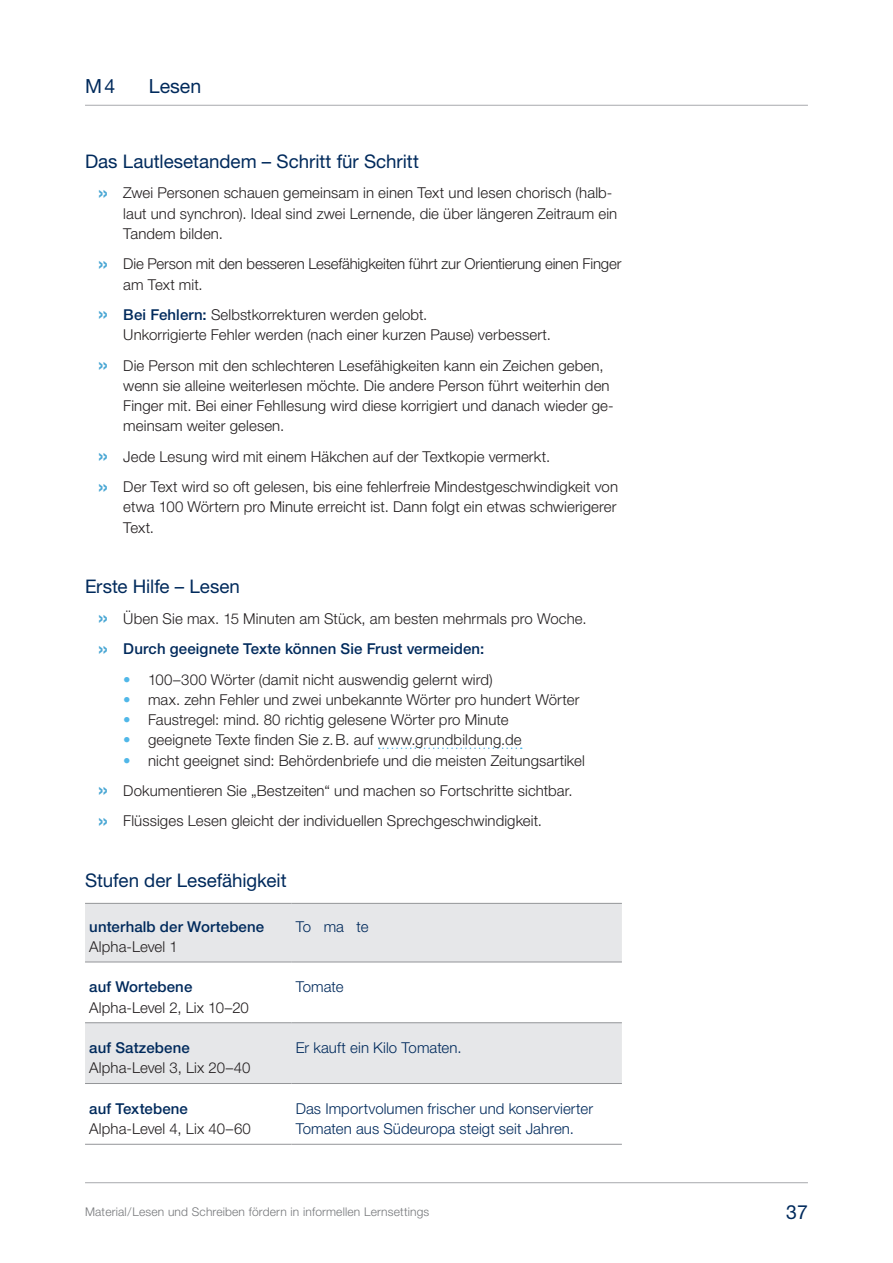
<style>
.page{position:relative;width:893px;height:1263px;background:#fff}
.page>*{position:absolute;margin:0;border:0;box-sizing:border-box;transform-origin:0 0}
.t1{font:19.5px "Helvetica Neue LT Std";color:#002a5c}
.t2{font:18.75px "Helvetica Neue LT Std";letter-spacing:-.005em;color:#002a5c}
.t3{font:300 15px/20.2px "Helvetica Neue LT Std";letter-spacing:.005em;color:#231f20}
.t4{font:300 15px/20.2px "Helvetica Neue LT Std";letter-spacing:.005em;color:#002a5c}
.t5{font:500 15px "Helvetica Neue LT Std";letter-spacing:.01em;color:#002a5c}
.t6{font:300 12px "Helvetica Neue LT Std";letter-spacing:.015em;color:#76787b}
.s1{font-weight:500;font-size:22.5px;color:#4aa7d4}
.s2{font-weight:500;color:#002a5c}
.s3{font-weight:500;color:#50b7e8}
</style>
<div class="page">
<hr style="left:85px;top:105px;width:723px;height:1px;background:#a8a9ad">
<hr style="left:85px;top:1182px;width:723px;height:1px;background:#a8a9ad">
<svg style="left:379px;top:747px;width:143px;height:2px"></svg>
<svg style="left:85px;top:904px;width:537px;height:179px;fill:#e6e7e9"></svg>
<hr style="left:85px;top:903px;width:206px;height:1px;background:#939598">
<hr style="left:291px;top:903px;width:331px;height:1px;background:#939598">
<hr style="left:85px;top:962px;width:206px;height:1px;background:#939598">
<hr style="left:291px;top:962px;width:331px;height:1px;background:#939598">
<hr style="left:85px;top:1022px;width:206px;height:1px;background:#939598">
<hr style="left:291px;top:1022px;width:331px;height:1px;background:#939598">
<hr style="left:85px;top:1083px;width:206px;height:1px;background:#939598">
<hr style="left:291px;top:1083px;width:331px;height:1px;background:#939598">
<hr style="left:85px;top:1144px;width:206px;height:1px;background:#939598">
<hr style="left:291px;top:1144px;width:331px;height:1px;background:#939598">
<h1 class="t1" style="left:85px;top:74px;width:32px">M4</h1>
<h1 class="t1" style="left:149px;top:74px;width:54px">Lesen</h1>
<p class="t2" style="left:85px;top:150px;width:336px">Das Lautlesetandem – Schritt für Schritt</p>
<p class="t3" style="left:123px;top:183px;width:495px;text-indent:-26px"><span class="s1">»</span> Zwei Personen schauen gemeinsam in einen Text und lesen chorisch (halb&shy;laut und synchron). Ideal sind zwei Lernende, die über längeren Zeitraum ein<br>Tandem bilden.</p>
<p class="t3" style="left:123px;top:254px;width:500px;text-indent:-26px"><span class="s1">»</span> Die Person mit den besseren Lesefähigkeiten führt zur Orientierung einen Finger am Text mit.</p>
<p class="t3" style="left:123px;top:304px;width:429px;text-indent:-26px"><span class="s1">»</span> <span class="s2">Bei Fehlern:</span> Selbstkorrekturen werden gelobt.<br>Unkorrigierte Fehler werden (nach einer kurzen Pause) verbessert.</p>
<p class="t3" style="left:123px;top:355px;width:492px;text-indent:-26px"><span class="s1">»</span> Die Person mit den schlechteren Lesefähigkeiten kann ein Zeichen geben, wenn sie alleine weiterlesen möchte. Die andere Person führt weiterhin den Finger mit. Bei einer Fehllesung wird diese korrigiert und danach wieder ge&shy;meinsam weiter gelesen.</p>
<p class="t3" style="left:98px;top:441px;width:522px;line-height:30.3px"><span class="s1">»</span> Jede Lesung wird mit einem Häkchen auf der Textkopie vermerkt.<br><span class="s1">»</span> Der Text wird so oft gelesen, bis eine fehlerfreie Mindestgeschwindigkeit von</p>
<p class="t3" style="left:123px;top:497px;width:495px">etwa 100 Wörtern pro Minute erreicht ist. Dann folgt ein etwas schwierigerer<br>Text.</p>
<p class="t2" style="left:85px;top:575px;width:156px">Erste Hilfe – Lesen</p>
<p class="t3" style="left:98px;top:603px;width:490px;line-height:30.3px"><span class="s1">»</span> Üben Sie max. 15 Minuten am Stück, am besten mehrmals pro Woche. <span class="s1">»</span> <span class="s2">Durch geeignete Texte können Sie Frust vermeiden:</span></p>
<p class="t3" style="left:123px;top:669px;width:371px"><span class="s3">•</span> 100–300 Wörter (damit nicht auswendig gelernt wird)</p>
<p class="t3" style="left:123px;top:689px;width:458px"><span class="s3">•</span> max. zehn Fehler und zwei unbekannte Wörter pro hundert Wörter</p>
<p class="t3" style="left:123px;top:709px;width:387px"><span class="s3">•</span> Faustregel: mind. 80 richtig gelesene Wörter pro Minute</p>
<p class="t3" style="left:123px;top:729px;width:400px"><span class="s3">•</span> geeignete Texte finden Sie z.B. auf www.grundbildung.de</p>
<p class="t3" style="left:98px;top:745px;width:489px;line-height:30.3px;text-indent:26px"><span class="s3">•</span> nicht geeignet sind: Behördenbriefe und die meisten Zeitungsartikel <span class="s1">»</span> Dokumentieren Sie „Bestzeiten“ und machen so Fortschritte sichtbar. <span class="s1">»</span> Flüssiges Lesen gleicht der individuellen Sprechgeschwindigkeit.</p>
<p class="t2" style="left:85px;top:869px;width:203px">Stufen der Lesefähigkeit</p>
<p class="t5" style="left:89px;top:917px;width:176px">unterhalb der Wortebene</p>
<p class="t3" style="left:89px;top:936px;width:90px">Alpha-Level 1</p>
<p class="t4" style="left:296px;top:916px;width:74px">To ma te</p>
<p class="t5" style="left:89px;top:978px;width:105px">auf Wortebene</p>
<p class="t3" style="left:89px;top:997px;width:161px">Alpha-Level 2, Lix 10–20</p>
<p class="t4" style="left:296px;top:976px;width:49px">Tomate</p>
<p class="t5" style="left:89px;top:1039px;width:102px">auf Satzebene</p>
<p class="t3" style="left:89px;top:1057px;width:163px">Alpha-Level 3, Lix 20–40</p>
<p class="t4" style="left:296px;top:1037px;width:167px">Er kauft ein Kilo Tomaten.</p>
<p class="t5" style="left:89px;top:1099px;width:100px">auf Textebene</p>
<p class="t3" style="left:89px;top:1118px;width:163px">Alpha-Level 4, Lix 40–60</p>
<p class="t4" style="left:296px;top:1098px;width:299px">Das Importvolumen frischer und konservierter<br>Tomaten aus Südeuropa steigt seit Jahren.</p>
<p class="t6" style="left:85px;top:1204px;width:346px">Material/Lesen und Schreiben fördern in informellen Lernsettings</p>
<h1 class="t1" style="left:786px;top:1200px;width:23px">37</h1>
</div>
